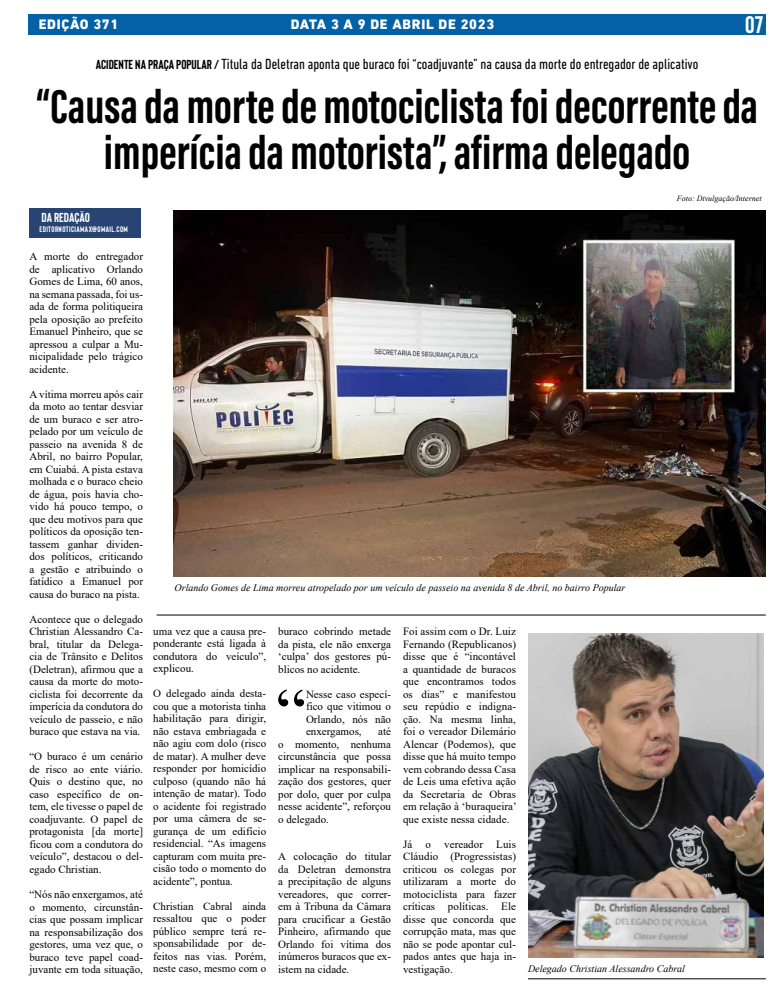
<style>
.page{position:relative;width:780px;height:993px;background:#fff}
.page>*{position:absolute;margin:0;border:0;box-sizing:border-box;transform-origin:0 0}
.t1{font:67.6px "Times New Roman";color:#000}
.t2{font:49px/46px "Acumin Variable Concept";letter-spacing:-.145em;color:#000;text-align:center}
.t3{font:700 24px "Bison";color:#fff}
.t4{font:condensed 15px "DIN Next LT Pro";color:#000}
.t5{font:800 14px "DIN Next LT Pro";letter-spacing:.05em;color:#fff}
.t6{font:700 13px "Bison";letter-spacing:-.005em;color:#fff}
.t7{font:11px/12.5px "Times New Roman";color:#000;text-align:justify}
.t8{font:italic 10px "Times New Roman";color:#000}
.t9{font:700 8px "Bison";letter-spacing:.05em;color:#fff}
.t10{font:italic 8px "Times New Roman";color:#000}
.s1{font-family:"Bison";font-weight:700;font-stretch:normal;font-size:13px}
</style>
<div class="page">
<div style="left:28px;top:14px;width:737px;height:21px;background:#0561a6"></div>
<div style="left:29px;top:209px;width:112px;height:29px;background:#284473"></div>
<hr style="left:156px;top:614px;width:609px;height:1px;background:#000">
<img style="left:173px;top:210px;width:592px;height:366px">
<img style="left:528px;top:633px;width:235px;height:324px">
<hr style="left:528px;top:977px;width:237px;height:1px;background:#000">
<p class="t5" style="left:39px;top:16px;width:81px">EDIÇÃO 371</p>
<p class="t5" style="left:291px;top:16px;width:205px">DATA 3 A 9 DE ABRIL DE 2023</p>
<h3 class="t3" style="left:745px;top:12px;width:20px">07</h3>
<h3 class="t4" style="left:96px;top:55px;width:604px"><span class="s1">ACIDENTE NA PRAÇA POPULAR /</span> Titula da Deletran aponta que buraco foi “coadjuvante” na causa da morte do entregador de aplicativo</h3>
<h2 class="t2" style="left:36px;top:81px;width:731px">“Causa da morte de motociclista foi decorrente da imperícia da motorista”, afirma delegado</h2>
<p class="t6" style="left:41px;top:210px;width:50px">DA REDAÇÃO</p>
<p class="t9" style="left:39px;top:224px;width:90px">EDITORNOTICIAMAX@GMAIL.COM</p>
<p class="t7" style="left:29px;top:250px;width:115px">A morte do entregador de aplicativo Orlando Gomes de Lima, 60 anos, na semana passada, foi us&shy;ada de forma politiqueira pela oposição ao prefeito Emanuel Pinheiro, que se apressou a culpar a Mu&shy;nicipalidade pelo trágico acidente.</p>
<p class="t7" style="left:29px;top:387px;width:115px">A vítima morreu após cair da moto ao tentar desviar de um buraco e ser atro&shy;pelado por um veículo de passeio na avenida 8 de Abril, no bairro Popular, em Cuiabá. A pista estava molhada e o buraco cheio de água, pois havia cho&shy;vido há pouco tempo, o que deu motivos para que políticos da oposição ten&shy;tassem ganhar dividen&shy;dos políticos, criticando a gestão e atribuindo o fatídico a Emanuel por causa do buraco na pista.</p>
<p class="t7" style="left:29px;top:612px;width:115px">Acontece que o delegado Christian Alessandro Ca&shy;bral, titular da Delega&shy;cia de Trânsito e Delitos (Deletran), afirmou que a causa da morte do moto&shy;ciclista foi decorrente da imperícia da condutora do veículo de passeio, e não buraco que estava na via.</p>
<p class="t7" style="left:29px;top:749px;width:115px">“O buraco é um cenário de risco ao ente viário.<br>Quis o destino que, no caso específico de on&shy;tem, ele tivesse o papel de coadjuvante. O papel de protagonista [da morte] ficou com a condutora do veículo”, destacou o del&shy;egado Christian.</p>
<p class="t7" style="left:29px;top:887px;width:115px">“Nós não enxergamos, até o momento, circunstân&shy;cias que possam implicar na responsabilização dos gestores, uma vez que, o buraco teve papel coad&shy;juvante em toda situação,</p>
<p class="t10" style="left:677px;top:193px;width:86px">Foto: Divulgação/Internet</p>
<p class="t8" style="left:174px;top:580px;width:452px">Orlando Gomes de Lima morreu atropelado por um veículo de passeio na avenida 8 de Abril, no bairro Popular</p>
<p class="t7" style="left:153px;top:624px;width:114px">uma vez que a causa pre&shy;ponderante está ligada à condutora do veículo”, explicou.</p>
<p class="t7" style="left:153px;top:686px;width:114px">O delegado ainda desta&shy;cou que a motorista tinha habilitação para dirigir, não estava embriagada e não agiu com dolo (risco de matar). A mulher deve responder por homicídio culposo (quando não há intenção de matar). Todo o acidente foi registrado por uma câmera de se&shy;gurança de um edifício residencial. “As imagens capturam com muita pre&shy;cisão todo o momento do acidente”, pontua.</p>
<p class="t7" style="left:153px;top:899px;width:114px">Christian Cabral ainda ressaltou que o poder público sempre terá re&shy;sponsabilidade por de&shy;feitos nas vias. Porém, neste caso, mesmo com o</p>
<p class="t7" style="left:278px;top:624px;width:114px">buraco cobrindo metade da pista, ele não enxerga ‘culpa’ dos gestores pú&shy;blicos no acidente.</p>
<h1 class="t1" style="left:276px;top:664px;width:32px">“</h1>
<p class="t7" style="left:306px;top:687px;width:87px">Nesse caso especí&shy;fico que vitimou o Orlando, nós não enxergamos,</p>
<p class="t7" style="left:278px;top:724px;width:114px;text-indent:100px">até o momento, nenhuma circunstância que possa implicar na responsabili&shy;zação dos gestores, quer por dolo, quer por culpa nesse acidente”, reforçou o delegado.</p>
<p class="t7" style="left:278px;top:849px;width:114px">A colocação do titular da Deletran demonstra a precipitação de alguns vereadores, que correr&shy;em à Tribuna da Câmara para crucificar a Gestão Pinheiro, afirmando que Orlando foi vítima dos inúmeros buracos que ex&shy;istem na cidade.</p>
<p class="t7" style="left:403px;top:624px;width:115px">Foi assim com o Dr. Luiz Fernando (Republicanos) disse que é “incontável a quantidade de buracos que encontramos todos os dias” e manifestou seu repúdio e indigna&shy;ção. Na mesma linha, foi o vereador Dilemário Alencar (Podemos), que disse que há muito tempo vem cobrando dessa Casa de Leis uma efetiva ação da Secretaria de Obras em relação à ‘buraqueira’ que existe nessa cidade.</p>
<p class="t7" style="left:403px;top:837px;width:114px">Já o vereador Luis Cláudio (Progressistas) criticou os colegas por utilizaram a morte do motociclista para fazer críticas políticas. Ele disse que concorda que corrupção mata, mas que não se pode apontar cul&shy;pados antes que haja in&shy;vestigação.</p>
<p class="t8" style="left:528px;top:961px;width:158px">Delegado Christian Alessandro Cabral</p>
</div>
